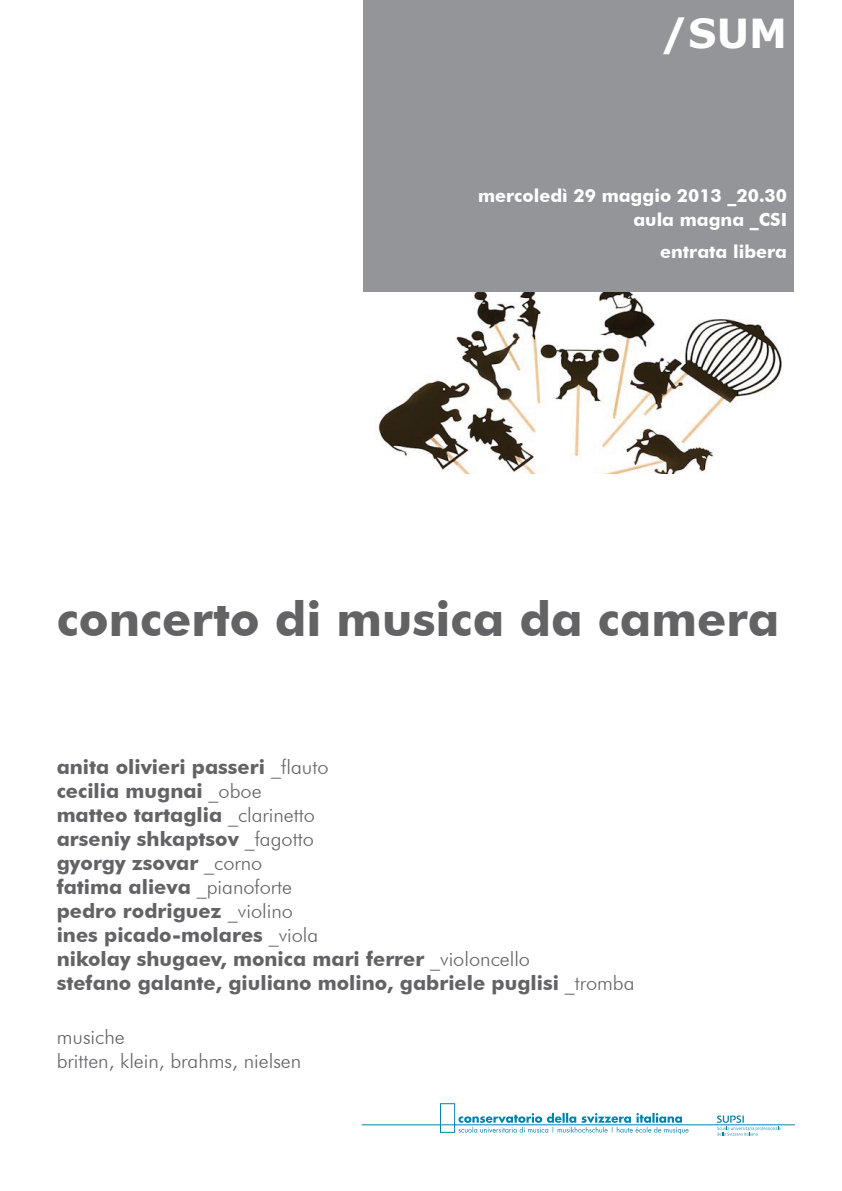
<style>
.page{position:relative;width:842px;height:1191px;background:#fff}
.page>*{position:absolute;margin:0;border:0;box-sizing:border-box;transform-origin:0 0}
.t1{font:700 48px "Futura BT";color:#636366}
.t2{font:700 40px "Verdana";color:#fff}
.t3{font:700 20px/24px "Futura BT";color:#636366}
.t4{font:300 20px/24px "Futura BT";color:#636366}
.t5{font:700 18px/24px "Futura BT";color:#fff;text-align:right}
.s1{font-weight:300}
</style>
<div class="page">
<div style="left:363px;top:0;width:431px;height:292px;background:#939598"></div>
<svg style="left:361px;top:1103px;width:434px;height:32px"></svg>
<img style="left:378px;top:292px;width:405px;height:181px">
<h2 class="t2" style="left:661px;top:5px;width:128px">/SUM</h2>
<p class="t5" style="left:478px;top:184px;width:310px">mercoledì 29 maggio 2013 _20.30 aula magna _CSI</p>
<p class="t5" style="left:660px;top:240px;width:128px">entrata libera</p>
<h1 class="t1" style="left:57px;top:590px;width:724px">concerto di musica da camera</h1>
<p class="t3" style="left:57px;top:754px;width:579px">anita olivieri passeri <span class="s1">_flauto<br></span>cecilia mugnai <span class="s1">_oboe<br></span>matteo tartaglia <span class="s1">_clarinetto<br></span>arseniy shkaptsov <span class="s1">_fagotto<br></span>gyorgy zsovar <span class="s1">_corno<br></span>fatima alieva <span class="s1">_pianoforte<br></span>pedro rodriguez <span class="s1">_violino<br></span>ines picado-molares <span class="s1">_viola<br></span>nikolay shugaev, monica mari ferrer <span class="s1">_violoncello<br></span>stefano galante, giuliano molino, gabriele puglisi <span class="s1">_tromba</span></p>
<p class="t4" style="left:57px;top:1024px;width:246px">musiche<br>britten, klein, brahms, nielsen</p>
</div>
